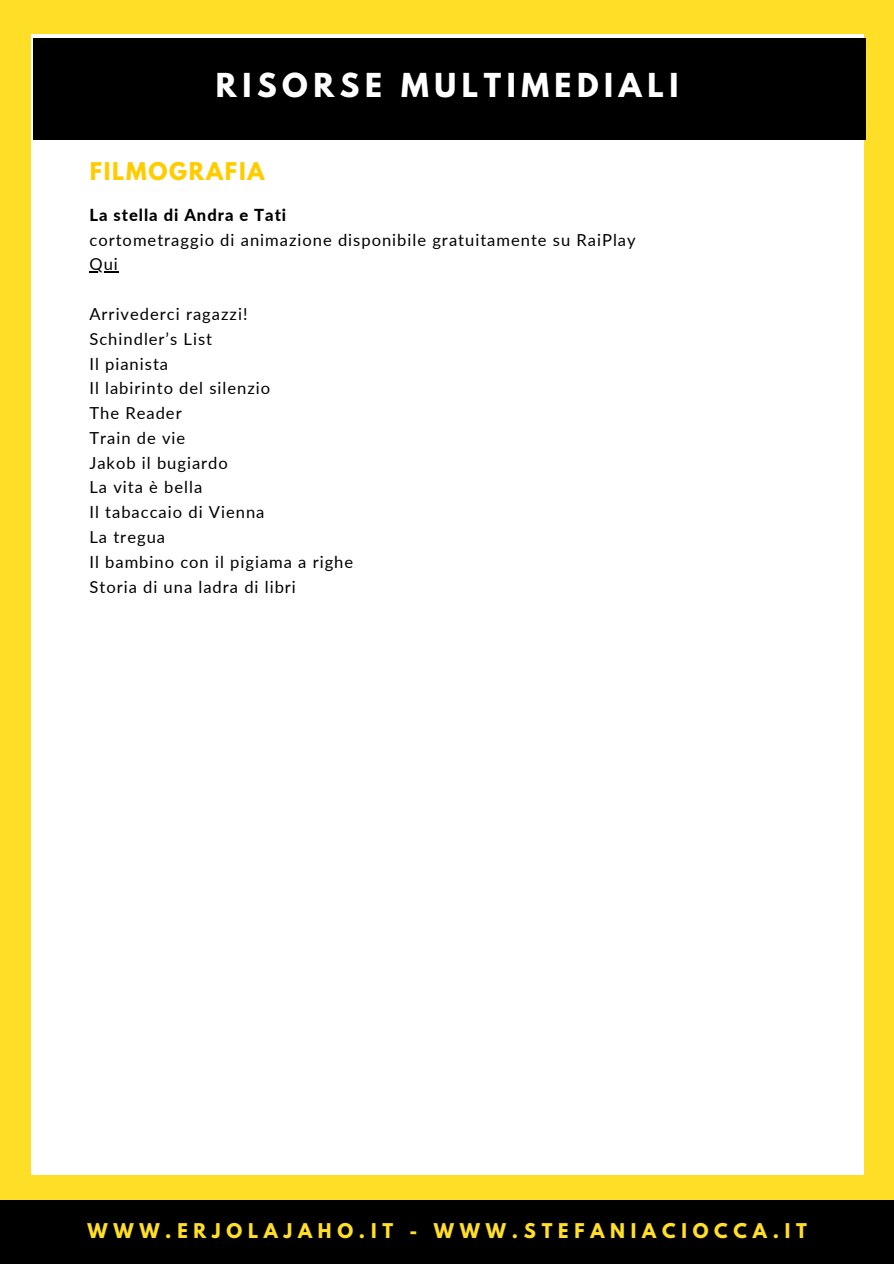
<style>
.page{position:relative;width:894px;height:1264px;background:#fff}
.page>*{position:absolute;margin:0;border:0;box-sizing:border-box;transform-origin:0 0}
.t1{font:700 29.25px "League Spartan";letter-spacing:.19em;color:#fff}
.t2{font:700 21.6px "League Spartan";letter-spacing:.08em;color:#fc0}
.t3{font:700 18px "League Spartan";letter-spacing:.32em;color:#ffde27}
.t4{font:16.5px/24.8px "Lato";letter-spacing:.06em;color:#000}
.t5{font:800 16.5px "Lato";letter-spacing:.06em;color:#000}
</style>
<div class="page">
<div style="left:0;top:0;width:893px;height:1263px;background:#ffde27"></div>
<div style="left:0;top:1200px;width:893px;height:63px;background:#000"></div>
<div style="left:31px;top:35px;width:832px;height:1139px;background:#fff"></div>
<div style="left:33px;top:39px;width:832px;height:101px;background:#000"></div>
<hr style="left:89px;top:271px;width:30px;height:2px;background:#000">
<h1 class="t1" style="left:216px;top:71px;width:464px">RISORSE MULTIMEDIALI</h1>
<h2 class="t2" style="left:90px;top:160px;width:176px">FILMOGRAFIA</h2>
<p class="t5" style="left:89px;top:204px;width:198px">La stella di Andra e Tati</p>
<p class="t4" style="left:89px;top:227px;width:547px">cortometraggio di animazione disponibile gratuitamente su RaiPlay<br>Qui</p>
<p class="t4" style="left:89px;top:301px;width:265px">Arrivederci ragazzi!<br>Schindler’s List<br>Il pianista<br>Il labirinto del silenzio<br>The Reader<br>Train de vie<br>Jakob il bugiardo<br>La vita è bella<br>Il tabaccaio di Vienna<br>La tregua<br>Il bambino con il pigiama a righe<br>Storia di una ladra di libri</p>
<p class="t3" style="left:87px;top:1222px;width:720px">WWW.ERJOLAJAHO.IT - WWW.STEFANIACIOCCA.IT</p>
</div>
